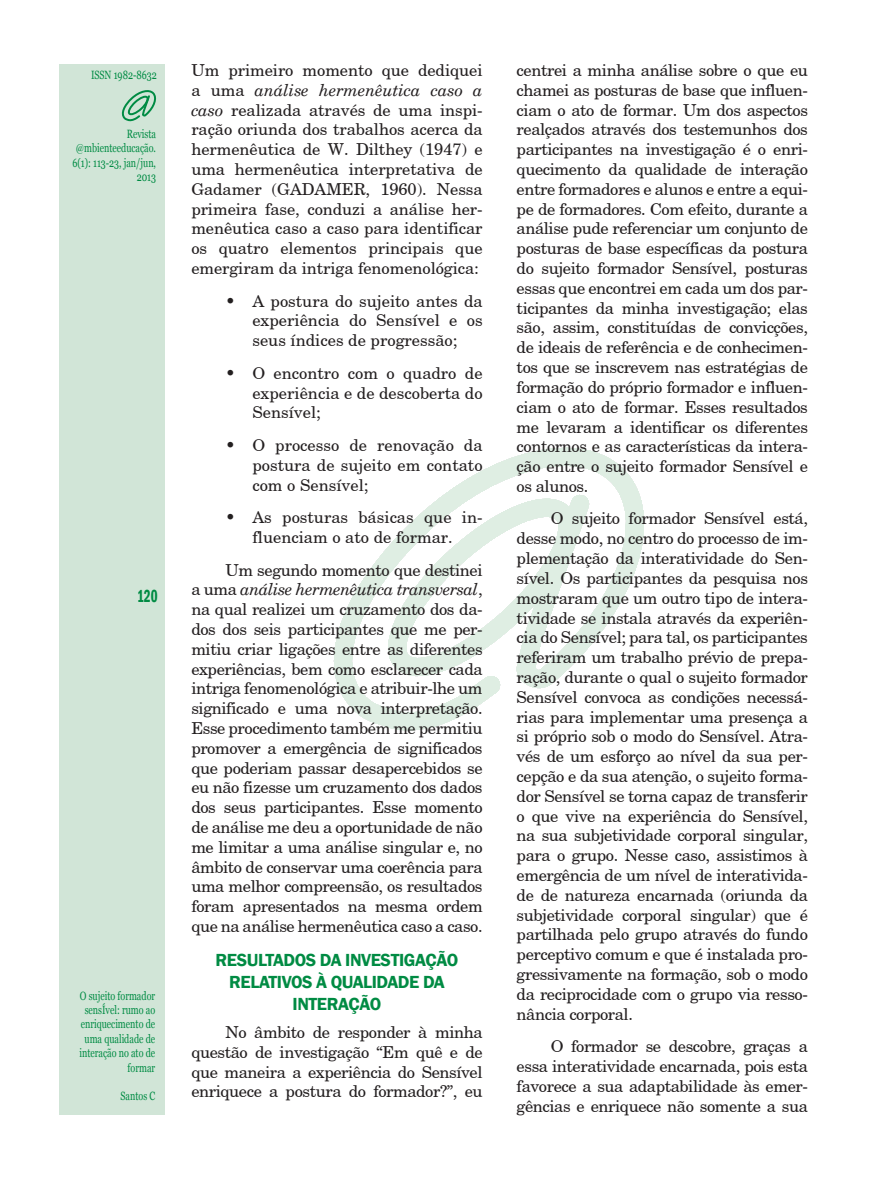
<style>
.page{position:relative;width:893px;height:1191px;background:#fff}
.page>*{position:absolute;margin:0;border:0;box-sizing:border-box;transform-origin:0 0}
.titulo_02{font:600 18px/21.6px "Franklin Gothic";letter-spacing:-.025em;color:#008b43;text-align:center}
.t1{font:600 condensed 18px "Franklin Gothic";color:#008b43;scale:.75 1}
.texto_miolo_01{font:16.5px/19.8px "New Century Schoolbook";letter-spacing:-.025em;color:#231f20;text-align:justify}
.texto_miolo_01-2{font:16.5px/19.8px "New Century Schoolbook";color:#231f20;text-align:center}
.t2{font:12px/14.4px "Georgia";color:#008b43;text-align:right;scale:.75 1}
.s1{font-style:italic}
</style>
<div class="page">
<div style="left:60px;top:64px;width:105px;height:1050px;background:#d1e5d7"></div>
<svg style="left:333px;top:447px;width:311px;height:284px"></svg>
<svg style="left:121px;top:90px;width:35px;height:32px"></svg>
<p class="t2" style="left:91px;top:68px;width:89px">ISSN 1982-8632</p>
<p class="t2" style="left:72px;top:127px;width:113px">Revista @mbienteeducação.<br>6(1): 113-23, jan/jun,<br>2013</p>
<p class="t1" style="left:137px;top:583px;width:29px">120</p>
<p class="t2" style="left:79px;top:988px;width:103px">O sujeito formador sensÍvel: rumo ao enriquecimento de uma qualidade de interação no ato de formar</p>
<p class="t2" style="left:121px;top:1089px;width:48px">Santos C</p>
<p class="texto_miolo_01" style="left:191px;top:60px;width:293px">Um primeiro momento que dediquei a uma <span class="s1">análise hermenêutica caso a caso</span> realizada através de uma inspi&shy;ração oriunda dos trabalhos acerca da hermenêutica de W. Dilthey (1947) e uma hermenêutica interpretativa de Gadamer (GADAMER, 1960). Nessa primeira fase, conduzi a análise her&shy;menêutica caso a caso para identificar os quatro elementos principais que emergiram da intriga fenomenológica:</p>
<p class="texto_miolo_01" style="left:252px;top:290px;width:232px;text-indent:-27px">• A postura do sujeito antes da experiência do Sensível e os seus índices de progressão;</p>
<p class="texto_miolo_01" style="left:252px;top:362px;width:232px;text-indent:-27px">• O encontro com o quadro de experiência e de descoberta do Sensível;</p>
<p class="texto_miolo_01" style="left:252px;top:435px;width:232px;text-indent:-27px">• O processo de renovação da postura de sujeito em contato com o Sensível;</p>
<p class="texto_miolo_01-2" style="left:225px;top:507px;width:259px">• As posturas básicas que in&shy;fluenciam o ato de formar.</p>
<p class="texto_miolo_01" style="left:191px;top:559px;width:293px;text-indent:34px">Um segundo momento que destinei a uma <span class="s1">análise hermenêutica transversal</span>, na qual realizei um cruzamento dos da&shy;dos dos seis participantes que me per&shy;mitiu criar ligações entre as diferentes experiências, bem como esclarecer cada intriga fenomenológica e atribuir-lhe um significado e uma nova interpretação.<br>Esse procedimento também me permitiu promover a emergência de significados que poderiam passar desapercebidos se eu não fizesse um cruzamento dos dados dos seus participantes. Esse momento de análise me deu a oportunidade de não me limitar a uma análise singular e, no âmbito de conservar uma coerência para uma melhor compreensão, os resultados foram apresentados na mesma ordem que na análise hermenêutica caso a caso.</p>
<p class="titulo_02" style="left:216px;top:949px;width:244px">RESULTADOS DA INVESTIGAÇÃO<br>RELATIVOS À QUALIDADE DA<br>INTERAÇÃO</p>
<p class="texto_miolo_01" style="left:191px;top:1021px;width:293px;text-indent:34px">No âmbito de responder à minha questão de investigação “Em quê e de que maneira a experiência do Sensível enriquece a postura do formador?”, eu</p>
<p class="texto_miolo_01" style="left:517px;top:60px;width:293px">centrei a minha análise sobre o que eu chamei as posturas de base que influen&shy;ciam o ato de formar. Um dos aspectos realçados através dos testemunhos dos participantes na investigação é o enri&shy;quecimento da qualidade de interação entre formadores e alunos e entre a equi&shy;pe de formadores. Com efeito, durante a análise pude referenciar um conjunto de posturas de base específicas da postura do sujeito formador Sensível, posturas essas que encontrei em cada um dos par&shy;ticipantes da minha investigação; elas são, assim, constituídas de convicções, de ideais de referência e de conhecimen&shy;tos que se inscrevem nas estratégias de formação do próprio formador e influen&shy;ciam o ato de formar. Esses resultados me levaram a identificar os diferentes contornos e as características da intera&shy;ção entre o sujeito formador Sensível e os alunos.</p>
<p class="texto_miolo_01" style="left:517px;top:508px;width:293px;text-indent:34px">O sujeito formador Sensível está, desse modo, no centro do processo de im&shy;plementação da interatividade do Sen&shy;sível. Os participantes da pesquisa nos mostraram que um outro tipo de intera&shy;tividade se instala através da experiên&shy;cia do Sensível; para tal, os participantes referiram um trabalho prévio de prepa&shy;ração, durante o qual o sujeito formador Sensível convoca as condições necessá&shy;rias para implementar uma presença a si próprio sob o modo do Sensível. Atra&shy;vés de um esforço ao nível da sua per&shy;cepção e da sua atenção, o sujeito forma&shy;dor Sensível se torna capaz de transferir o que vive na experiência do Sensível, na sua subjetividade corporal singular, para o grupo. Nesse caso, assistimos à emergência de um nível de interativida&shy;de de natureza encarnada (oriunda da subjetividade corporal singular) que é partilhada pelo grupo através do fundo perceptivo comum e que é instalada pro&shy;gressivamente na formação, sob o modo da reciprocidade com o grupo via resso&shy;nância corporal.</p>
<p class="texto_miolo_01" style="left:517px;top:1036px;width:293px;text-indent:34px">O formador se descobre, graças a essa interatividade encarnada, pois esta favorece a sua adaptabilidade às emer&shy;gências e enriquece não somente a sua</p>
</div>
